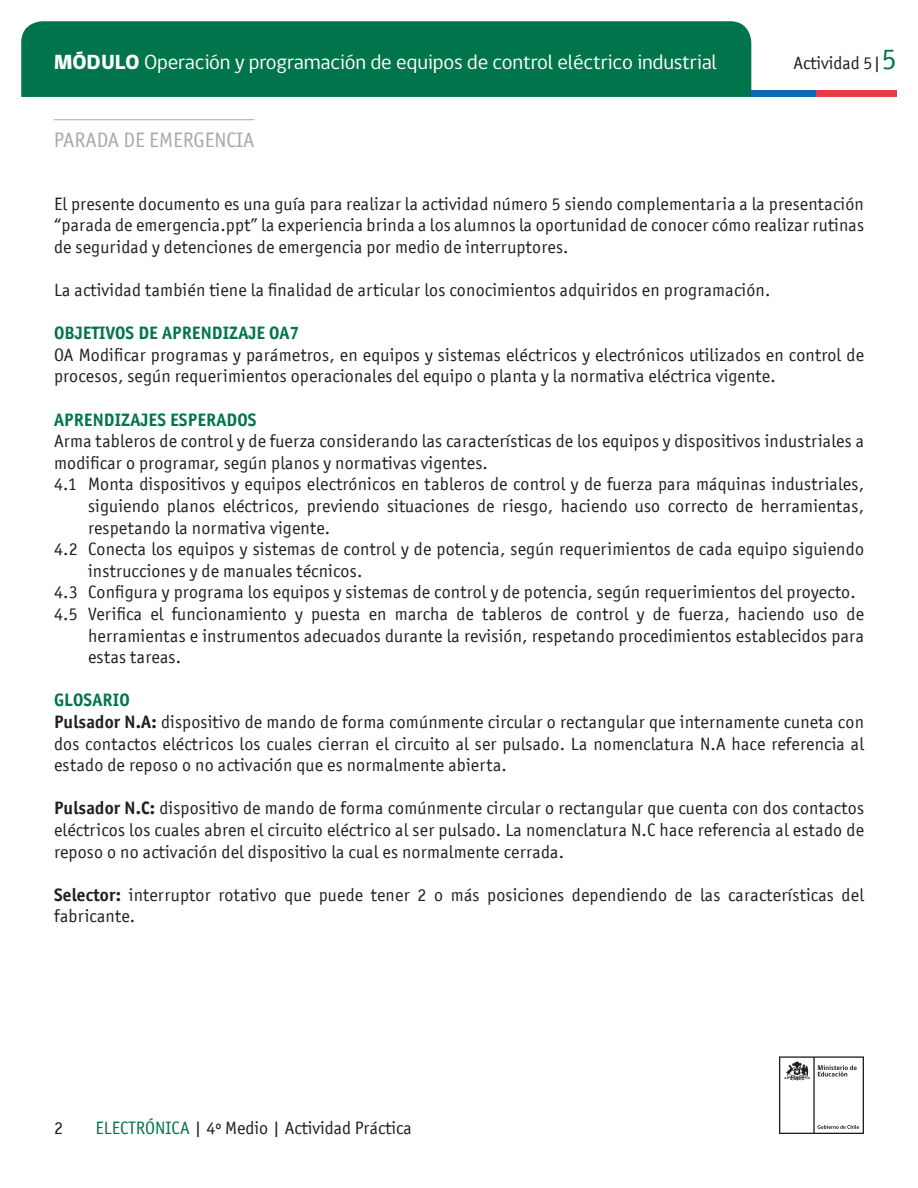
<style>
.page{position:relative;width:918px;height:1188px;background:#fff}
.page>*{position:absolute;margin:0;border:0;box-sizing:border-box;transform-origin:0 0}
.t1{font:21px "gob CL";letter-spacing:-.01em;color:#fff}
.t2{font:21px "Officina San ITC";color:#a8a9ad}
.t3{font:18px/21.6px "Officina San ITC";letter-spacing:.01em;color:#231f20;text-align:justify}
.t4{font:700 18px "Officina San ITC";letter-spacing:.01em;color:#00754b}
.s1{font-weight:800}
.s2{font-size:30px;color:#00754b}
.s3{font-weight:700}
.s4{color:#00754b}
</style>
<div class="page">
<div style="left:21px;top:21px;width:730px;height:76px;background:#00754b"></div>
<div style="left:751px;top:90px;width:65px;height:7px;background:#0f69b4"></div>
<div style="left:816px;top:90px;width:81px;height:7px;background:#eb3c46"></div>
<svg style="left:779px;top:1056px;width:85px;height:78px"></svg>
<hr style="left:54px;top:119px;width:200px;height:1px;background:#a8a9ad">
<p class="t1" style="left:54px;top:48px;width:665px"><span class="s1">MÓDULO</span> Operación y programación de equipos de control eléctrico industrial</p>
<p class="t2" style="left:54px;top:127px;width:202px">PARADA DE EMERGENCIA</p>
<p class="t3" style="left:794px;top:52px;width:105px">Actividad 5|<span class="s2">5</span></p>
<p class="t3" style="left:54px;top:193px;width:812px">El presente documento es una guía para realizar la actividad número 5 siendo complementaria a la presentación “parada de emergencia.ppt” la experiencia brinda a los alumnos la oportunidad de conocer cómo realizar rutinas de seguridad y detenciones de emergencia por medio de interruptores.</p>
<p class="t3" style="left:54px;top:279px;width:718px">La actividad también tiene la finalidad de articular los conocimientos adquiridos en programación.</p>
<p class="t4" style="left:54px;top:322px;width:247px">OBJETIVOS DE APRENDIZAJE OA7</p>
<p class="t3" style="left:54px;top:344px;width:812px">OA Modificar programas y parámetros, en equipos y sistemas eléctricos y electrónicos utilizados en control de procesos, según requerimientos operacionales del equipo o planta y la normativa eléctrica vigente.</p>
<p class="t4" style="left:54px;top:408px;width:204px">APRENDIZAJES ESPERADOS</p>
<p class="t3" style="left:54px;top:430px;width:812px">Arma tableros de control y de fuerza considerando las características de los equipos y dispositivos industriales a modificar o programar, según planos y normativas vigentes.</p>
<p class="t3" style="left:88px;top:474px;width:777px;text-indent:-34px">4.1 Monta dispositivos y equipos electrónicos en tableros de control y de fuerza para máquinas industriales, siguiendo planos eléctricos, previendo situaciones de riesgo, haciendo uso correcto de herramientas, respetando la normativa vigente.</p>
<p class="t3" style="left:88px;top:538px;width:777px;text-indent:-34px">4.2 Conecta los equipos y sistemas de control y de potencia, según requerimientos de cada equipo siguiendo instrucciones y de manuales técnicos.</p>
<p class="t3" style="left:54px;top:582px;width:803px">4.3 Configura y programa los equipos y sistemas de control y de potencia, según requerimientos del proyecto.</p>
<p class="t3" style="left:88px;top:603px;width:777px;text-indent:-34px">4.5 Verifica el funcionamiento y puesta en marcha de tableros de control y de fuerza, haciendo uso de herramientas e instrumentos adecuados durante la revisión, respetando procedimientos establecidos para estas tareas.</p>
<p class="t4" style="left:54px;top:689px;width:77px">GLOSARIO</p>
<p class="t3" style="left:54px;top:711px;width:812px"><span class="s3">Pulsador N.A:</span> dispositivo de mando de forma comúnmente circular o rectangular que internamente cuneta con dos contactos eléctricos los cuales cierran el circuito al ser pulsado. La nomenclatura N.A hace referencia al estado de reposo o no activación que es normalmente abierta.</p>
<p class="t3" style="left:54px;top:798px;width:812px"><span class="s3">Pulsador N.C:</span> dispositivo de mando de forma comúnmente circular o rectangular que cuenta con dos contactos eléctricos los cuales abren el circuito eléctrico al ser pulsado. La nomenclatura N.C hace referencia al estado de reposo o no activación del dispositivo la cual es normalmente cerrada.</p>
<p class="t3" style="left:54px;top:884px;width:812px"><span class="s3">Selector:</span> interruptor rotativo que puede tener 2 o más posiciones dependiendo de las características del fabricante.</p>
<p class="t3" style="left:54px;top:1117px;width:10px">2</p>
<p class="t3" style="left:95px;top:1117px;width:318px"><span class="s4">ELECTRÓNICA</span> | 4º Medio | Actividad Práctica</p>
</div>
